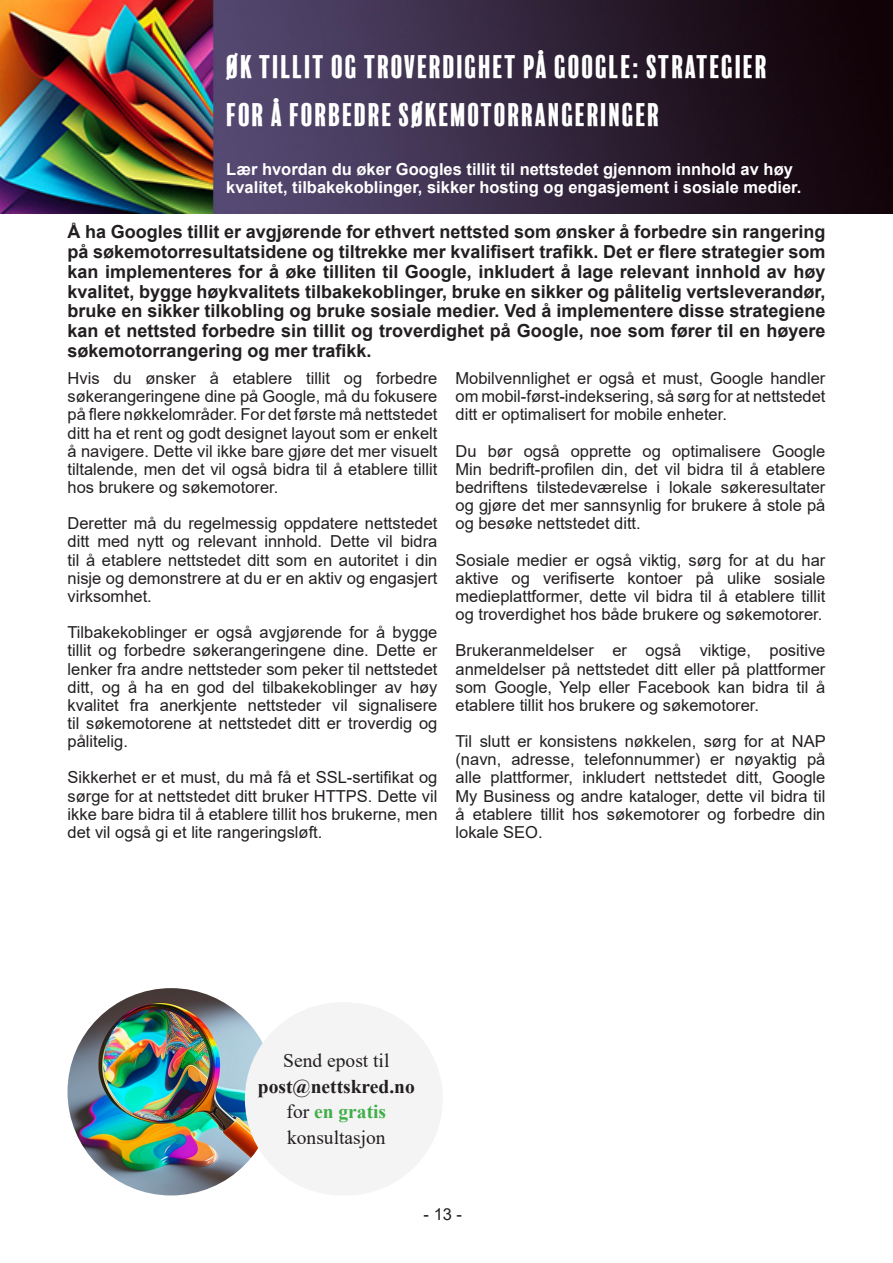
<style>
.page{position:relative;width:893px;height:1263px;background:#fff}
.page>*{position:absolute;margin:0;border:0;box-sizing:border-box;transform-origin:0 0}
.heading_2{font:30px/48px "Balboa Plus Fill";color:#fff}
.t1{font:700 19.5px/25.5px "Times New Roman";color:#231f20;text-align:center}
.t2{font:19.5px "Times New Roman";color:#231f20}
.Ingress{font:700 18px/19.8px "Arial";color:#231f20;text-align:justify}
.body{font:16.5px/18.1px "Arial";color:#231f20;text-align:justify}
.heading_4{font:700 16.5px/18.1px "Arial";color:#fff}
.s1{font-weight:400}
.s2{color:#40ae49}
</style>
<div class="page">
<img style="left:0;top:0;width:892px;height:213px">
<img style="left:68px;top:988px;width:207px;height:207px;border-radius:104px">
<div style="left:245px;top:1002px;width:198px;height:193px;background:#f4f4f4;border-radius:97px"></div>
<p class="heading_2" style="left:226px;top:43px;width:543px">ØK TILLIT OG TROVERDIGHET PÅ GOOGLE: STRATEGIER<br>FOR Å FORBEDRE SØKEMOTORRANGERINGER</p>
<p class="heading_4" style="left:226px;top:160px;width:574px">Lær hvordan du øker Googles tillit til nettstedet gjennom innhold av høy kvalitet, tilbakekoblinger, sikker hosting og engasjement i sosiale medier.</p>
<p class="Ingress" style="left:68px;top:222px;width:759px">Å ha Googles tillit er avgjørende for ethvert nettsted som ønsker å forbedre sin rangering på søkemotorresultatsidene og tiltrekke mer kvalifisert trafikk. Det er flere strategier som kan implementeres for å øke tilliten til Google, inkludert å lage relevant innhold av høy kvalitet, bygge høykvalitets tilbakekoblinger, bruke en sikker og pålitelig vertsleverandør, bruke en sikker tilkobling og bruke sosiale medier. Ved å implementere disse strategiene kan et nettsted forbedre sin tillit og troverdighet på Google, noe som fører til en høyere søkemotorrangering og mer trafikk.</p>
<p class="body" style="left:68px;top:369px;width:371px">Hvis du ønsker å etablere tillit og forbedre søkerangeringene dine på Google, må du fokusere på flere nøkkelområder. For det første må nettstedet ditt ha et rent og godt designet layout som er enkelt å navigere. Dette vil ikke bare gjøre det mer visuelt tiltalende, men det vil også bidra til å etablere tillit hos brukere og søkemotorer.</p>
<p class="body" style="left:68px;top:514px;width:371px">Deretter må du regelmessig oppdatere nettstedet ditt med nytt og relevant innhold. Dette vil bidra til å etablere nettstedet ditt som en autoritet i din nisje og demonstrere at du er en aktiv og engasjert virksomhet.</p>
<p class="body" style="left:68px;top:623px;width:371px">Tilbakekoblinger er også avgjørende for å bygge tillit og forbedre søkerangeringene dine. Dette er lenker fra andre nettsteder som peker til nettstedet ditt, og å ha en god del tilbakekoblinger av høy kvalitet fra anerkjente nettsteder vil signalisere til søkemotorene at nettstedet ditt er troverdig og pålitelig.</p>
<p class="body" style="left:68px;top:768px;width:371px">Sikkerhet er et must, du må få et SSL-sertifikat og sørge for at nettstedet ditt bruker HTTPS. Dette vil ikke bare bidra til å etablere tillit hos brukerne, men det vil også gi et lite rangeringsløft.</p>
<p class="body" style="left:455px;top:369px;width:371px">Mobilvennlighet er også et must, Google handler om mobil-først-indeksering, så sørg for at nettstedet ditt er optimalisert for mobile enheter.</p>
<p class="body" style="left:455px;top:442px;width:371px">Du bør også opprette og optimalisere Google Min bedrift-profilen din, det vil bidra til å etablere bedriftens tilstedeværelse i lokale søkeresultater og gjøre det mer sannsynlig for brukere å stole på og besøke nettstedet ditt.</p>
<p class="body" style="left:455px;top:551px;width:371px">Sosiale medier er også viktig, sørg for at du har aktive og verifiserte kontoer på ulike sosiale medieplattformer, dette vil bidra til å etablere tillit og troverdighet hos både brukere og søkemotorer.</p>
<p class="body" style="left:455px;top:641px;width:371px">Brukeranmeldelser er også viktige, positive anmeldelser på nettstedet ditt eller på plattformer som Google, Yelp eller Facebook kan bidra til å etablere tillit hos brukere og søkemotorer.</p>
<p class="body" style="left:455px;top:732px;width:372px">Til slutt er konsistens nøkkelen, sørg for at NAP (navn, adresse, telefonnummer) er nøyaktig på alle plattformer, inkludert nettstedet ditt, Google My Business og andre kataloger, dette vil bidra til å etablere tillit hos søkemotorer og forbedre din lokale SEO.</p>
<p class="t2" style="left:283px;top:1047px;width:108px">Send epost til</p>
<p class="t1" style="left:258px;top:1073px;width:159px">post@nettskred.no <span class="s1">for</span> <span class="s2">en gratis </span><span class="s1">konsultasjon</span></p>
<p class="body" style="left:424px;top:1204px;width:40px">- 13 -</p>
</div>
